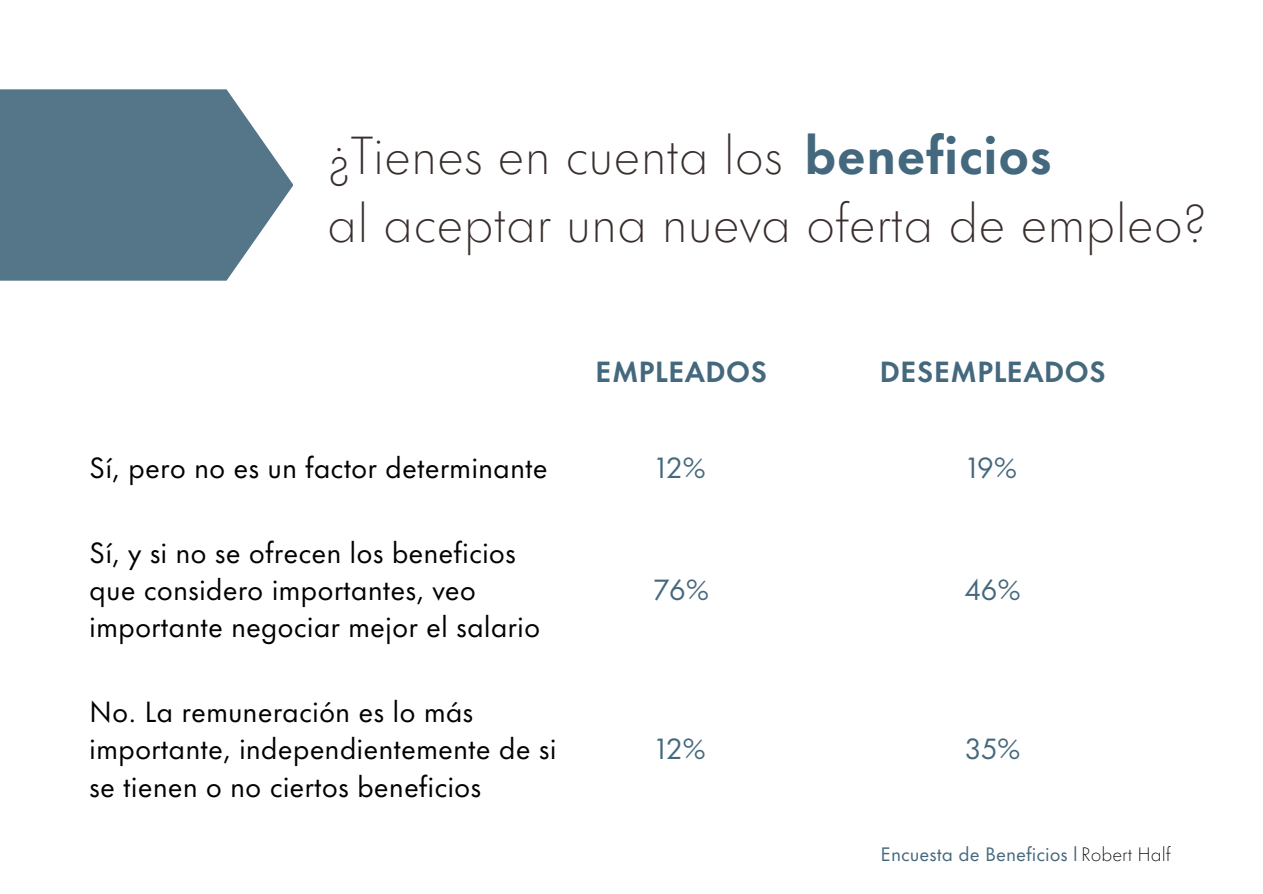
<style>
.page{position:relative;width:1263px;height:894px;background:#fff}
.page>*{position:absolute;margin:0;border:0;box-sizing:border-box;transform-origin:0 0}
.t1{font:300 49.5px "Futura Now Text";color:#382e2c}
.t2{font:27px/37px "Futura Now Text";color:#000}
.t3{font:700 27px "Futura Now Text";color:#44687d}
.t4{font:27px "Futura Now Text";color:#44687d}
.t5{font:18px "Futura Now Text";color:#44687d}
.s1{font-weight:700;color:#44687d}
.s2{font-weight:300;color:#000}
</style>
<div class="page">
<svg style="left:0;top:89px;width:293px;height:191px;background:#688596"></svg>
<p class="t1" style="left:327px;top:128px;width:726px">¿Tienes en cuenta los <span class="s1">beneficios</span></p>
<p class="t1" style="left:327px;top:196px;width:881px">al aceptar una nueva oferta de empleo?</p>
<p class="t3" style="left:595px;top:357px;width:174px">EMPLEADOS</p>
<p class="t3" style="left:879px;top:357px;width:228px">DESEMPLEADOS</p>
<p class="t2" style="left:89px;top:450px;width:460px">Sí, pero no es un factor determinante</p>
<p class="t4" style="left:657px;top:452px;width:50px">12%</p>
<p class="t4" style="left:968px;top:452px;width:51px">19%</p>
<p class="t2" style="left:89px;top:535px;width:453px">Sí, y si no se ofrecen los beneficios que considero importantes, veo importante negociar mejor el salario</p>
<p class="t2" style="left:89px;top:694px;width:469px">No. La remuneración es lo más importante, independientemente de si se tienen o no ciertos beneficios</p>
<p class="t4" style="left:654px;top:574px;width:57px">76%</p>
<p class="t4" style="left:657px;top:734px;width:50px">12%</p>
<p class="t4" style="left:964px;top:574px;width:58px">46%</p>
<p class="t4" style="left:965px;top:734px;width:57px">35%</p>
<p class="t5" style="left:880px;top:844px;width:292px">Encuesta de Beneficios l <span class="s2">Robert Half</span></p>
</div>
